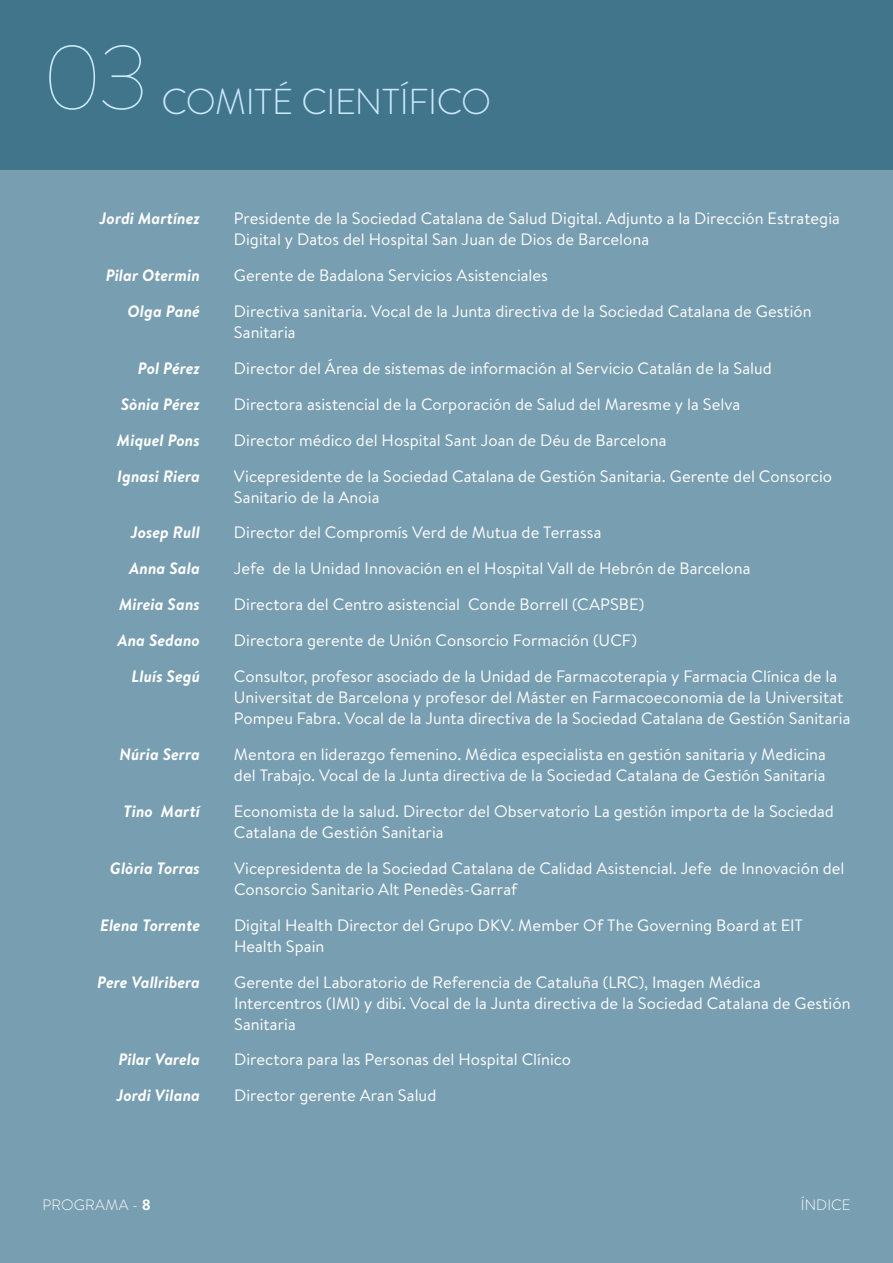
<style>
.page{position:relative;width:893px;height:1263px;background:#fff}
.page>*{position:absolute;margin:0;border:0;box-sizing:border-box;transform-origin:0 0}
.t1{font:100 90px "Brandon Text";color:#cbe9fc}
.t2{font:300 36px "Brandon Text";letter-spacing:-.015em;color:#cbe9fc}
.t3{font:16.5px/21px "Brandon Text";color:#fff}
.t4{font:italic 700 16.5px "Brandon Text";letter-spacing:.005em;color:#fff}
.t5{font:300 15px "Brandon Text";letter-spacing:.005em;color:#fff}
.s1{font-weight:700}
</style>
<div class="page">
<div style="left:0;top:0;width:893px;height:170px;background:#41758b"></div>
<div style="left:0;top:170px;width:893px;height:1093px;background:#789eb1"></div>
<h1 class="t1" style="left:43px;top:17px;width:108px">03</h1>
<h2 class="t2" style="left:162px;top:77px;width:331px">COMITÉ CIENTÍFICO</h2>
<p class="t4" style="left:100px;top:207px;width:102px">Jordi Martínez</p>
<p class="t3" style="left:234px;top:207px;width:607px">Presidente de la Sociedad Catalana de Salud Digital. Adjunto a la Dirección Estrategia<br>Digital y Datos del Hospital San Juan de Dios de Barcelona</p>
<p class="t4" style="left:106px;top:264px;width:96px">Pilar Otermin</p>
<p class="t3" style="left:234px;top:264px;width:316px">Gerente de Badalona Servicios Asistenciales</p>
<p class="t4" style="left:128px;top:300px;width:74px">Olga Pané</p>
<p class="t3" style="left:234px;top:300px;width:579px">Directiva sanitaria. Vocal de la Junta directiva de la Sociedad Catalana de Gestión<br>Sanitaria</p>
<p class="t4" style="left:138px;top:356px;width:64px">Pol Pérez</p>
<p class="t3" style="left:234px;top:357px;width:539px">Director del Área de sistemas de información al Servicio Catalán de la Salud</p>
<p class="t4" style="left:121px;top:392px;width:81px">Sònia Pérez</p>
<p class="t3" style="left:234px;top:393px;width:508px">Directora asistencial de la Corporación de Salud del Maresme y la Selva</p>
<p class="t4" style="left:117px;top:428px;width:84px">Miquel Pons</p>
<p class="t3" style="left:234px;top:429px;width:434px">Director médico del Hospital Sant Joan de Déu de Barcelona</p>
<p class="t4" style="left:117px;top:464px;width:84px">Ignasi Riera</p>
<p class="t3" style="left:234px;top:465px;width:600px">Vicepresidente de la Sociedad Catalana de Gestión Sanitaria. Gerente del Consorcio<br>Sanitario de la Anoia</p>
<p class="t4" style="left:131px;top:521px;width:71px">Josep Rull</p>
<p class="t3" style="left:234px;top:522px;width:369px">Director del Compromís Verd de Mutua de Terrassa</p>
<p class="t4" style="left:129px;top:557px;width:72px">Anna Sala</p>
<p class="t3" style="left:234px;top:557px;width:518px">Jefe de la Unidad Innovación en el Hospital Vall de Hebrón de Barcelona</p>
<p class="t4" style="left:119px;top:593px;width:82px">Mireia Sans</p>
<p class="t3" style="left:234px;top:593px;width:412px">Directora del Centro asistencial Conde Borrell (CAPSBE)</p>
<p class="t4" style="left:117px;top:629px;width:84px">Ana Sedano</p>
<p class="t3" style="left:234px;top:629px;width:405px">Directora gerente de Unión Consorcio Formación (UCF)</p>
<p class="t4" style="left:132px;top:665px;width:70px">Lluís Segú</p>
<p class="t3" style="left:234px;top:665px;width:618px">Consultor, profesor asociado de la Unidad de Farmacoterapia y Farmacia Clínica de la<br>Universitat de Barcelona y profesor del Máster en Farmacoeconomia de la Universitat<br>Pompeu Fabra. Vocal de la Junta directiva de la Sociedad Catalana de Gestión Sanitaria</p>
<p class="t4" style="left:120px;top:742px;width:82px">Núria Serra</p>
<p class="t3" style="left:234px;top:743px;width:593px">Mentora en liderazgo femenino. Médica especialista en gestión sanitaria y Medicina del Trabajo. Vocal de la Junta directiva de la Sociedad Catalana de Gestión Sanitaria</p>
<p class="t4" style="left:124px;top:799px;width:78px">Tino Martí</p>
<p class="t3" style="left:234px;top:800px;width:601px">Economista de la salud. Director del Observatorio La gestión importa de la Sociedad<br>Catalana de Gestión Sanitaria</p>
<p class="t4" style="left:110px;top:856px;width:91px">Glòria Torras</p>
<p class="t3" style="left:234px;top:857px;width:612px">Vicepresidenta de la Sociedad Catalana de Calidad Asistencial. Jefe de Innovación del<br>Consorcio Sanitario Alt Penedès-Garraf</p>
<p class="t4" style="left:100px;top:913px;width:101px">Elena Torrente</p>
<p class="t3" style="left:234px;top:914px;width:570px">Digital Health Director del Grupo DKV. Member Of The Governing Board at EIT<br>Health Spain</p>
<p class="t4" style="left:97px;top:970px;width:104px">Pere Vallribera</p>
<p class="t3" style="left:234px;top:971px;width:618px">Gerente del Laboratorio de Referencia de Cataluña (LRC), Imagen Médica<br>Intercentros (IMI) y dibi. Vocal de la Junta directiva de la Sociedad Catalana de Gestión<br>Sanitaria</p>
<p class="t4" style="left:118px;top:1048px;width:83px">Pilar Varela</p>
<p class="t3" style="left:234px;top:1049px;width:339px">Directora para las Personas del Hospital Clínico</p>
<p class="t4" style="left:116px;top:1084px;width:85px">Jordi Vilana</p>
<p class="t3" style="left:234px;top:1084px;width:204px">Director gerente Aran Salud</p>
<p class="t5" style="left:43px;top:1195px;width:110px">PROGRAMA - <span class="s1">8</span></p>
<p class="t5" style="left:801px;top:1195px;width:51px">ÍNDICE</p>
</div>
